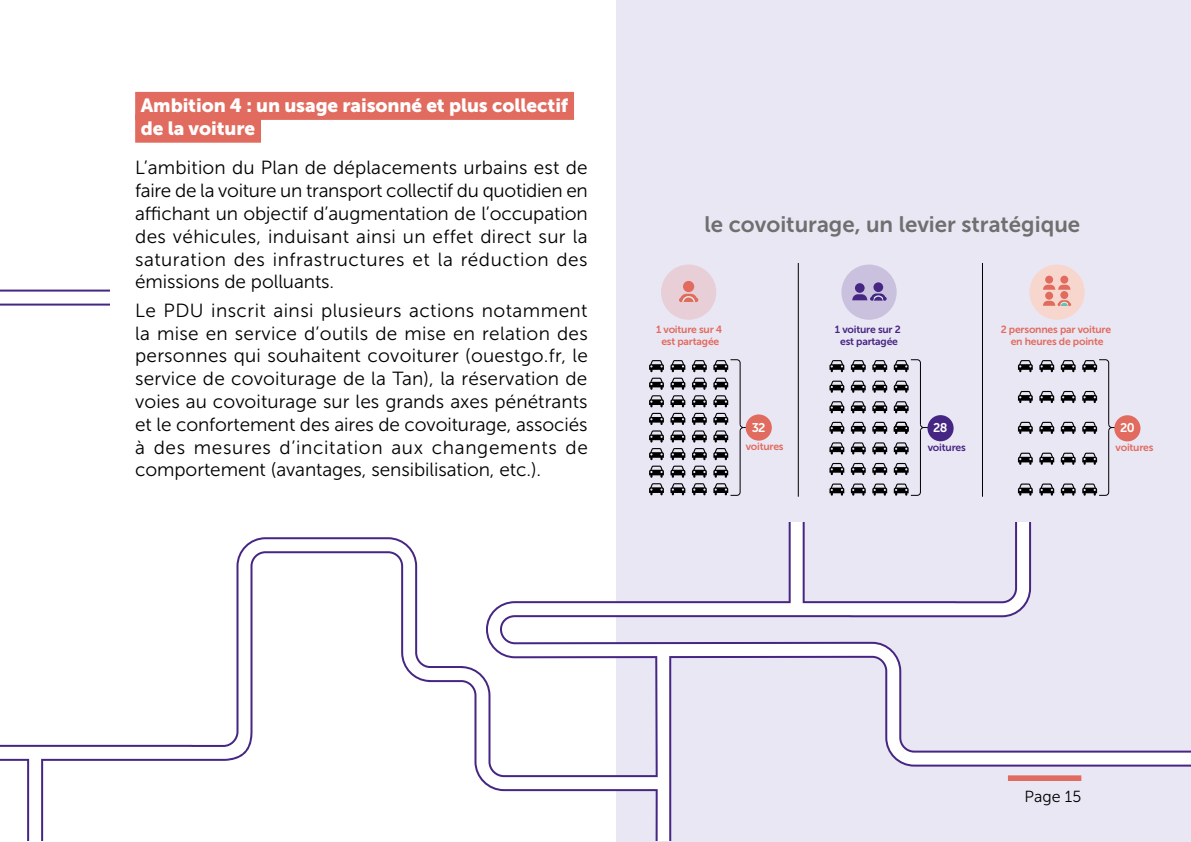
<style>
.page{position:relative;width:1191px;height:842px;background:#fff}
.page>*{position:absolute;margin:0;border:0;box-sizing:border-box;transform-origin:0 0}
.t1{font:22.2px "Museo Sans 700";color:#706f6f}
.t2{font:19px/22.8px "Museo Sans 300";letter-spacing:-.005em;color:#000;text-align:justify}
.t3{font:19px/22.8px "Museo Sans 900";letter-spacing:-.005em;color:#fff}
.t4{font:16px "Museo Sans 300";color:#000}
.t5{font:12.6px "Museo Sans 700";color:#fff}
.t6{font:10.4px/11.6px "Museo Sans 700";letter-spacing:-.02em;color:#e16b5e;text-align:center}
.t7{font:10.4px/11.6px "Museo Sans 700";letter-spacing:-.02em;color:#462683;text-align:center}
</style>
<div class="page">
<svg style="left:0;top:289px;width:110px;height:17px"></svg>
<div style="left:616px;top:0;width:575px;height:842px;background:#eae7f4"></div>
<svg style="left:649px;top:360px;width:15px;height:12px"></svg>
<svg style="left:649px;top:378px;width:15px;height:29px"></svg>
<svg style="left:649px;top:413px;width:15px;height:47px"></svg>
<svg style="left:649px;top:466px;width:15px;height:29px"></svg>
<svg style="left:670px;top:360px;width:15px;height:12px"></svg>
<svg style="left:670px;top:378px;width:15px;height:29px"></svg>
<svg style="left:670px;top:413px;width:15px;height:47px"></svg>
<svg style="left:670px;top:466px;width:15px;height:29px"></svg>
<svg style="left:692px;top:360px;width:15px;height:12px"></svg>
<svg style="left:692px;top:378px;width:15px;height:29px"></svg>
<svg style="left:692px;top:413px;width:15px;height:47px"></svg>
<svg style="left:692px;top:466px;width:15px;height:29px"></svg>
<svg style="left:829px;top:360px;width:15px;height:12px"></svg>
<svg style="left:851px;top:360px;width:14px;height:12px"></svg>
<svg style="left:872px;top:360px;width:15px;height:12px"></svg>
<svg style="left:829px;top:381px;width:15px;height:12px"></svg>
<svg style="left:851px;top:381px;width:14px;height:12px"></svg>
<svg style="left:872px;top:381px;width:15px;height:12px"></svg>
<svg style="left:829px;top:401px;width:15px;height:12px"></svg>
<svg style="left:851px;top:401px;width:14px;height:12px"></svg>
<svg style="left:872px;top:401px;width:15px;height:12px"></svg>
<svg style="left:829px;top:422px;width:15px;height:12px"></svg>
<svg style="left:851px;top:422px;width:14px;height:12px"></svg>
<svg style="left:872px;top:422px;width:15px;height:12px"></svg>
<svg style="left:829px;top:442px;width:15px;height:12px"></svg>
<svg style="left:851px;top:442px;width:14px;height:12px"></svg>
<svg style="left:872px;top:442px;width:15px;height:12px"></svg>
<svg style="left:829px;top:463px;width:15px;height:12px"></svg>
<svg style="left:851px;top:463px;width:14px;height:12px"></svg>
<svg style="left:872px;top:463px;width:15px;height:12px"></svg>
<svg style="left:829px;top:483px;width:15px;height:13px"></svg>
<svg style="left:851px;top:483px;width:14px;height:13px"></svg>
<svg style="left:872px;top:483px;width:15px;height:13px"></svg>
<svg style="left:1018px;top:483px;width:14px;height:13px"></svg>
<svg style="left:1039px;top:483px;width:15px;height:13px"></svg>
<svg style="left:1060px;top:483px;width:15px;height:13px"></svg>
<svg style="left:1018px;top:360px;width:14px;height:12px"></svg>
<svg style="left:1039px;top:360px;width:15px;height:12px"></svg>
<svg style="left:1060px;top:360px;width:15px;height:12px"></svg>
<svg style="left:1018px;top:391px;width:14px;height:12px"></svg>
<svg style="left:1039px;top:391px;width:15px;height:12px"></svg>
<svg style="left:1060px;top:391px;width:15px;height:12px"></svg>
<svg style="left:1018px;top:422px;width:14px;height:12px"></svg>
<svg style="left:1039px;top:422px;width:15px;height:12px"></svg>
<svg style="left:1060px;top:422px;width:15px;height:12px"></svg>
<svg style="left:1018px;top:453px;width:14px;height:12px"></svg>
<svg style="left:1039px;top:453px;width:15px;height:12px"></svg>
<svg style="left:1060px;top:453px;width:15px;height:12px"></svg>
<div style="left:661px;top:265px;width:55px;height:55px;background:#e8ced6;border-radius:50%"></div>
<div style="left:683px;top:281px;width:11px;height:11px;background:#e16b5e;border-radius:50%"></div>
<svg style="left:679px;top:294px;width:19px;height:8px"></svg>
<div style="left:841px;top:265px;width:55px;height:55px;background:#c9c1dd;border-radius:50%"></div>
<div style="left:873px;top:282px;width:10px;height:10px;background:#462683;border-radius:50%"></div>
<div style="left:855px;top:283px;width:9px;height:10px;background:#462683;border-radius:50%"></div>
<svg style="left:852px;top:293px;width:34px;height:8px"></svg>
<div style="left:1029px;top:265px;width:55px;height:55px;background:#f7d6cd;border-radius:50%"></div>
<div style="left:1060px;top:291px;width:8px;height:8px;background:#e16b5e;border-radius:50%"></div>
<div style="left:1045px;top:292px;width:8px;height:8px;background:#e16b5e;border-radius:50%"></div>
<svg style="left:1043px;top:300px;width:28px;height:6px"></svg>
<div style="left:1045px;top:276px;width:8px;height:8px;background:#e16b5e;border-radius:50%"></div>
<div style="left:1060px;top:276px;width:8px;height:8px;background:#e16b5e;border-radius:50%"></div>
<svg style="left:1043px;top:285px;width:27px;height:5px"></svg>
<hr style="left:798px;top:263px;width:1px;height:234px;background:#000">
<hr style="left:982px;top:263px;width:1px;height:234px;background:#000">
<svg style="left:713px;top:360px;width:32px;height:135px"></svg>
<svg style="left:893px;top:360px;width:34px;height:136px"></svg>
<svg style="left:1082px;top:360px;width:34px;height:136px"></svg>
<div style="left:745px;top:414px;width:27px;height:27px;background:#e16b5e;border-radius:50%"></div>
<div style="left:927px;top:415px;width:26px;height:26px;background:#462683;border-radius:50%"></div>
<div style="left:1114px;top:415px;width:26px;height:26px;background:#e16b5e;border-radius:50%"></div>
<svg style="left:0;top:523px;width:1191px;height:317px"></svg>
<div style="left:1008px;top:775px;width:73px;height:6px;background:#e16b5e"></div>
<div style="left:135px;top:92px;width:439px;height:28px;background:#e16b5e"></div>
<div style="left:135px;top:115px;width:126px;height:28px;background:#e16b5e"></div>
<p class="t3" style="left:141px;top:94px;width:429px">Ambition 4 : un usage raisonné et plus collectif de la voiture</p>
<p class="t2" style="left:135px;top:157px;width:454px">L’ambition du Plan de déplacements urbains est de faire de la voiture un transport collectif du quotidien en affichant un objectif d’augmentation de l’occupation des véhicules, induisant ainsi un effet direct sur la saturation des infrastructures et la réduction des émissions de polluants.</p>
<p class="t2" style="left:135px;top:299px;width:454px">Le PDU inscrit ainsi plusieurs actions notamment la mise en service d’outils de mise en relation des personnes qui souhaitent covoiturer (ouestgo.fr, le service de covoiturage de la Tan), la réservation de voies au covoiturage sur les grands axes pénétrants et le confortement des aires de covoiturage, associés à des mesures d’incitation aux changements de comportement (avantages, sensibilisation, etc.).</p>
<p class="t1" style="left:704px;top:212px;width:377px">le covoiturage, un levier stratégique</p>
<p class="t6" style="left:656px;top:324px;width:68px">1 voiture sur 4 est partagée</p>
<p class="t7" style="left:835px;top:324px;width:67px">1 voiture sur 2 est partagée</p>
<p class="t6" style="left:1000px;top:324px;width:112px">2 personnes par voiture en heures de pointe</p>
<p class="t5" style="left:751px;top:420px;width:15px">32</p>
<p class="t5" style="left:933px;top:421px;width:16px">28</p>
<p class="t5" style="left:1120px;top:421px;width:16px">20</p>
<p class="t6" style="left:745px;top:441px;width:39px">voitures</p>
<p class="t7" style="left:927px;top:442px;width:39px">voitures</p>
<p class="t6" style="left:1115px;top:441px;width:39px">voitures</p>
<p class="t4" style="left:1024px;top:788px;width:58px">Page 15</p>
</div>
